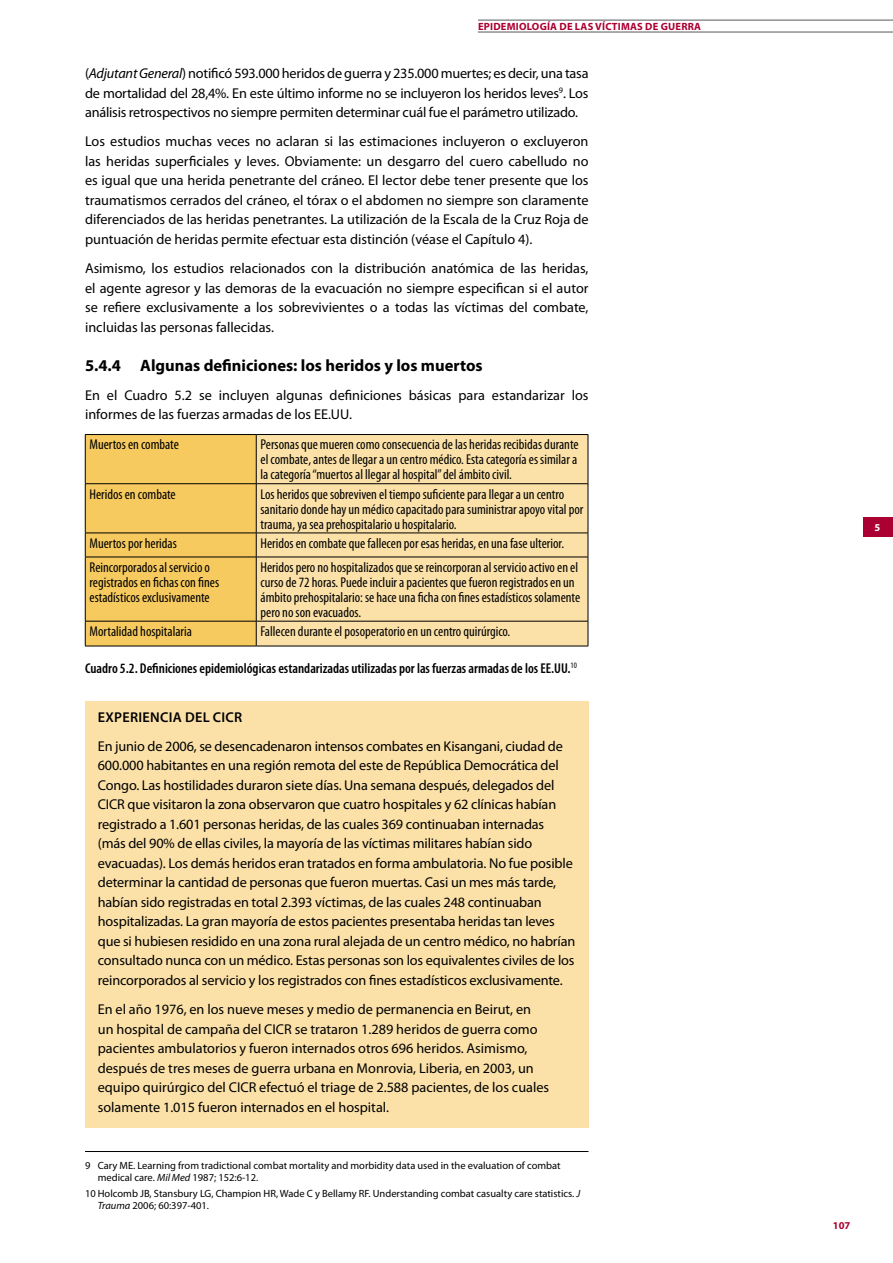
<style>
.page{position:relative;width:893px;height:1263px;background:#fff}
.page>*{position:absolute;margin:0;border:0;box-sizing:border-box;transform-origin:0 0}
.t1{font:700 16.5px "Myriad Pro";color:#000}
.t2{font:14.25px/19.5px "Myriad Pro";letter-spacing:-.01em;color:#000;text-align:justify}
.t3{font:condensed 14.25px/15px "Myriad Pro";color:#000}
.t4{font:600 condensed 14.25px "Myriad Pro";color:#000}
.t5{font:600 14.25px "Myriad Pro";letter-spacing:.02em;color:#000}
.t6{font:10.5px/12px "Myriad Pro";color:#000}
.t7{font:700 10.5px "Myriad Pro";letter-spacing:.02em;color:#ab0132}
.t8{font:700 10.5px "Myriad Pro";color:#fff}
.s1{font-style:italic}
</style>
<div class="page">
<hr style="left:478px;top:20px;width:415px;height:1px;background:#58585a">
<hr style="left:478px;top:32px;width:415px;height:1px;background:#58585a">
<div style="left:863px;top:517px;width:30px;height:19px;background:#ab0132"></div>
<div style="left:257px;top:435px;width:331px;height:211px;background:#fbe1a8"></div>
<hr style="left:256px;top:434px;width:332px;height:1px;background:#000">
<hr style="left:588px;top:435px;width:1px;height:48px;background:#000">
<hr style="left:256px;top:483px;width:332px;height:1px;background:#000">
<hr style="left:588px;top:484px;width:1px;height:49px;background:#000">
<hr style="left:256px;top:533px;width:332px;height:1px;background:#000">
<svg style="left:588px;top:533px;width:1px;height:24px"></svg>
<hr style="left:256px;top:557px;width:332px;height:1px;background:#000">
<hr style="left:588px;top:557px;width:1px;height:64px;background:#000">
<hr style="left:256px;top:621px;width:332px;height:1px;background:#000">
<div style="left:85px;top:434px;width:172px;height:212px;background:#f6ca5e"></div>
<svg style="left:588px;top:621px;width:1px;height:25px"></svg>
<hr style="left:85px;top:646px;width:171px;height:1px;background:#000">
<hr style="left:256px;top:646px;width:332px;height:1px;background:#000">
<div style="left:85px;top:702px;width:503px;height:426px;background:#fbe1a8"></div>
<hr style="left:85px;top:1151px;width:503px;height:1px;background:#000">
<p class="t7" style="left:478px;top:19px;width:45px">Epidemiolo</p>
<p class="t7" style="left:540px;top:19px;width:136px">gía de las vícti mas de guerr</p>
<p class="t7" style="left:694px;top:19px;width:8px">a</p>
<p class="t2" style="left:85px;top:63px;width:505px">(<span class="s1">Adjutant General</span>) notificó 593.000 heridos de guerra y 235.000 muertes; es decir, una tasa de mortalidad del 28,4%. En este último informe no se incluyeron los heridos leves<sup>9</sup>. Los análisis retrospectivos no siempre permiten determinar cuál fue el parámetro utilizado.</p>
<p class="t2" style="left:85px;top:131px;width:505px">Los estudios muchas veces no aclaran si las estimaciones incluyeron o excluyeron las heridas superficiales y leves. Obviamente: un desgarro del cuero cabelludo no es igual que una herida penetrante del cráneo. El lector debe tener presente que los traumatismos cerrados del cráneo, el tórax o el abdomen no siempre son claramente diferenciados de las heridas penetrantes. La utilización de la Escala de la Cruz Roja de puntuación de heridas permite efectuar esta distinción (véase el Capítulo 4).</p>
<p class="t2" style="left:85px;top:258px;width:505px">Asimismo, los estudios relacionados con la distribución anatómica de las heridas, el agente agresor y las demoras de la evacuación no siempre especifican si el autor se refiere exclusivamente a los sobrevivientes o a todas las víctimas del combate, incluidas las personas fallecidas.</p>
<p class="t1" style="left:85px;top:354px;width:399px">5.4.4 Algunas definiciones: los heridos y los muertos</p>
<p class="t2" style="left:85px;top:385px;width:505px">En el Cuadro 5.2 se incluyen algunas definiciones básicas para estandarizar los informes de las fuerzas armadas de los EE.UU.</p>
<p class="t3" style="left:90px;top:437px;width:91px">Muertos en combate</p>
<p class="t3" style="left:260px;top:437px;width:320px;text-align:justify">Personas que mueren como consecuencia de las heridas recibidas durante el combate, antes de llegar a un centro médico. Esta categoría es similar a la categoría “muertos al llegar al hospital” del ámbito civil.</p>
<p class="t3" style="left:90px;top:486px;width:88px">Heridos en combate</p>
<p class="t3" style="left:260px;top:486px;width:324px">Los heridos que sobreviven el tiempo suficiente para llegar a un centro sanitario donde hay un médico capacitado para suministrar apoyo vital por trauma, ya sea prehospitalario u hospitalario.</p>
<p class="t3" style="left:90px;top:535px;width:89px">Muertos por heridas</p>
<p class="t3" style="left:260px;top:535px;width:305px">Heridos en combate que fallecen por esas heridas, en una fase ulterior.</p>
<p class="t3" style="left:90px;top:559px;width:131px">Reincorporados al servicio o registrados en fichas con fines estadísticos exclusivamente</p>
<p class="t3" style="left:260px;top:559px;width:321px">Heridos pero no hospitalizados que se reincorporan al servicio activo en el curso de 72 horas. Puede incluir a pacientes que fueron registrados en un ámbito prehospitalario: se hace una ficha con fines estadísticos solamente pero no son evacuados.</p>
<p class="t3" style="left:90px;top:624px;width:104px">Mortalidad hospitalaria</p>
<p class="t3" style="left:260px;top:624px;width:251px">Fallecen durante el posoperatorio en un centro quirúrgico.</p>
<p class="t4" style="left:85px;top:660px;width:493px">Cuadro 5.2. Definiciones epidemiológicas estandarizadas utilizadas por las fuerzas armadas de los EE.UU.<sup>10</sup></p>
<p class="t5" style="left:98px;top:708px;width:25px">EXPERIE</p>
<p class="t5" style="left:150px;top:708px;width:18px">NCIA</p>
<p class="t5" style="left:185px;top:708px;width:9px">DEL</p>
<p class="t5" style="left:213px;top:708px;width:31px">CICR</p>
<p class="t2" style="left:98px;top:736px;width:479px;text-align:left">En junio de 2006, se desencadenaron intensos combates en Kisangani, ciudad de 600.000 habitantes en una región remota del este de República Democrática del Congo. Las hostilidades duraron siete días. Una semana después, delegados del CICR que visitaron la zona observaron que cuatro hospitales y 62 clínicas habían registrado a 1.601 personas heridas, de las cuales 369 continuaban internadas (más del 90% de ellas civiles, la mayoría de las víctimas militares habían sido evacuadas). Los demás heridos eran tratados en forma ambulatoria. No fue posible determinar la cantidad de personas que fueron muertas. Casi un mes más tarde, habían sido registradas en total 2.393 víctimas, de las cuales 248 continuaban hospitalizadas. La gran mayoría de estos pacientes presentaba heridas tan leves que si hubiesen residido en una zona rural alejada de un centro médico, no habrían consultado nunca con un médico. Estas personas son los equivalentes civiles de los reincorporados al servicio y los registrados con fines estadísticos exclusivamente.</p>
<p class="t2" style="left:98px;top:999px;width:453px;text-align:left">En el año 1976, en los nueve meses y medio de permanencia en Beirut, en un hospital de campaña del CICR se trataron 1.289 heridos de guerra como pacientes ambulatorios y fueron internados otros 696 heridos. Asimismo, después de tres meses de guerra urbana en Monrovia, Liberia, en 2003, un equipo quirúrgico del CICR efectuó el triage de 2.588 pacientes, de los cuales solamente 1.015 fueron internados en el hospital.</p>
<p class="t6" style="left:98px;top:1159px;width:464px;text-indent:-13px">9 Cary ME. Learning from tradictional combat mortality and morbidity data used in the evaluation of combat medical care. <span class="s1">Mil Med</span> 1987; 152:6-12.</p>
<p class="t6" style="left:98px;top:1187px;width:484px;text-indent:-13px">10 Holcomb JB, Stansbury LG, Champion HR, Wade C y Bellamy RF. Understanding combat casualty care statistics. <span class="s1">J<br>Trauma</span> 2006; 60:397-401.</p>
<p class="t8" style="left:874px;top:520px;width:7px">5</p>
<p class="t7" style="left:833px;top:1218px;width:19px">107</p>
</div>
